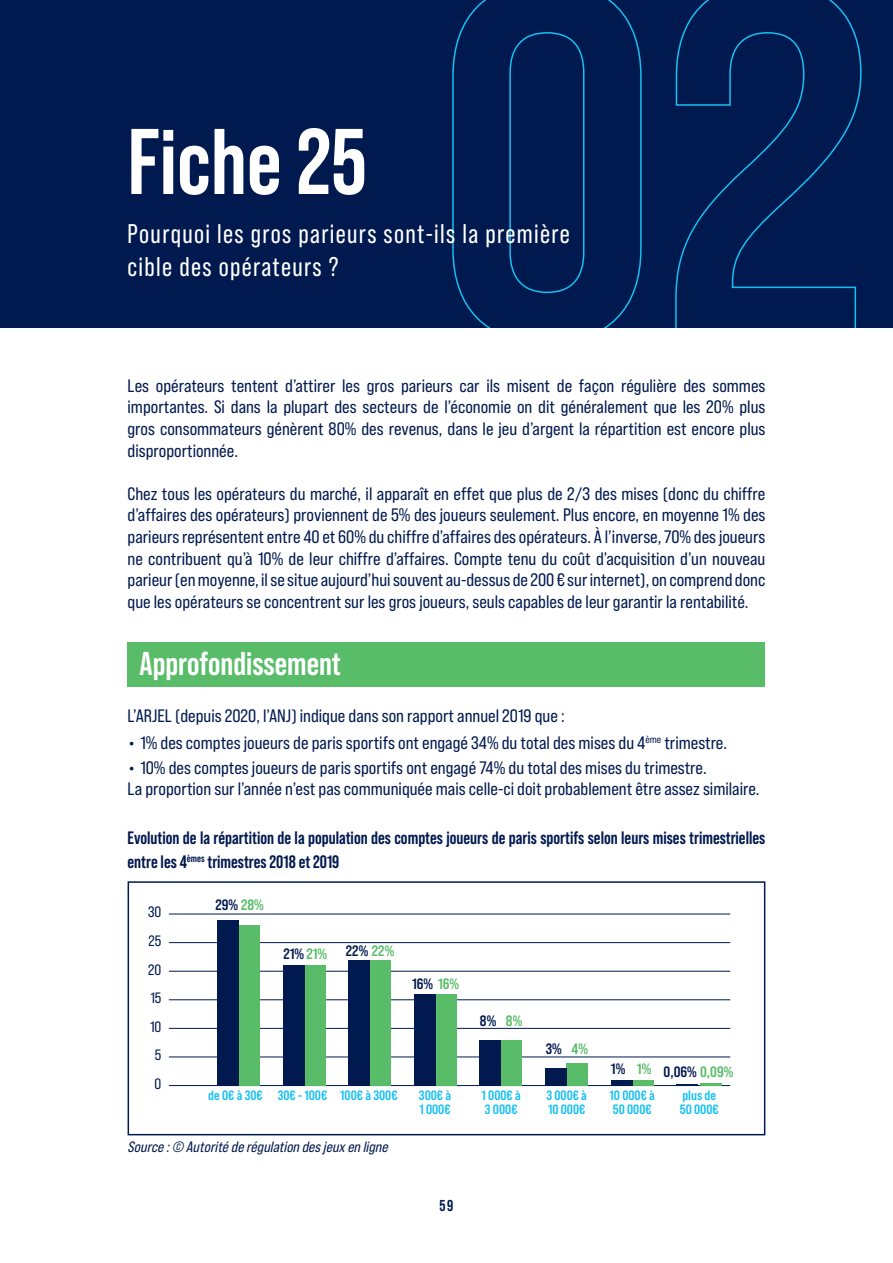
<style>
.page{position:relative;width:893px;height:1263px;background:#fff}
.page>*{position:absolute;margin:0;border:0;box-sizing:border-box;transform-origin:0 0}
.Titre_62_pt{font:700 93px "Bebas Neue Pro";color:#fff}
.Sous-titre_18_pt{font:700 33px "Bebas Neue Pro";color:#fff}
.Sous-titre_18_pt-2{font:27px/32.4px "Bebas Neue Pro";letter-spacing:.05em;color:#fff}
.Texte_courant_12_pt{font:18px/21.6px "Bebas Neue Pro Sm E Rg";color:#00194f;text-align:justify}
.Texte_courant_12_pt-2{font:700 18px/24px "Bebas Neue Pro";color:#00194f}
.t1{font:700 15.75px "Bebas Neue Pro";color:#00194f}
.t2{font:15px "Bebas Neue Pro Sm E Bd";color:#00194f}
.RENVOI{font:italic 15px "Bebas Neue Pro Sm E Rg";color:#00194f}
.t3{font:15px "Bebas Neue Pro Sm E Rg";color:#00194f}
.t4{font:13.5px/13.5px "Bebas Neue Pro Sm E Bd";color:#15c0f2}
.s1{font-family:"Bebas Neue Pro Exp Bd"}
.s2{color:#59bc68}
</style>
<div class="page">
<div style="left:0;top:0;width:893px;height:327px;background:#00194f"></div>
<svg style="left:452px;top:0;width:190px;height:327px"></svg>
<svg style="left:675px;top:0;width:187px;height:327px"></svg>
<div style="left:128px;top:642px;width:637px;height:45px;background:#59bc68"></div>
<hr style="left:169px;top:1085px;width:561px;height:1px;background:#00194f">
<hr style="left:169px;top:1056px;width:561px;height:1px;background:#00194f">
<hr style="left:169px;top:1028px;width:561px;height:1px;background:#00194f">
<hr style="left:169px;top:999px;width:561px;height:1px;background:#00194f">
<hr style="left:169px;top:971px;width:561px;height:1px;background:#00194f">
<hr style="left:169px;top:942px;width:561px;height:1px;background:#00194f">
<hr style="left:169px;top:913px;width:561px;height:1px;background:#00194f">
<hr style="left:700px;top:1083px;width:21px;height:2px;background:#59bc68">
<hr style="left:676px;top:1084px;width:22px;height:2px;background:#00194f">
<div style="left:632px;top:1080px;width:22px;height:5px;background:#59bc68"></div>
<div style="left:611px;top:1080px;width:21px;height:5px;background:#00194f"></div>
<div style="left:567px;top:1063px;width:21px;height:22px;background:#59bc68"></div>
<div style="left:545px;top:1068px;width:22px;height:17px;background:#00194f"></div>
<div style="left:501px;top:1040px;width:21px;height:45px;background:#59bc68"></div>
<div style="left:480px;top:1040px;width:21px;height:45px;background:#00194f"></div>
<div style="left:435px;top:994px;width:21px;height:91px;background:#59bc68"></div>
<div style="left:414px;top:994px;width:22px;height:91px;background:#00194f"></div>
<div style="left:369px;top:960px;width:22px;height:125px;background:#59bc68"></div>
<div style="left:349px;top:960px;width:21px;height:125px;background:#00194f"></div>
<div style="left:304px;top:965px;width:21px;height:120px;background:#59bc68"></div>
<div style="left:283px;top:965px;width:22px;height:120px;background:#00194f"></div>
<div style="left:238px;top:925px;width:22px;height:160px;background:#59bc68"></div>
<div style="left:218px;top:920px;width:21px;height:165px;background:#00194f"></div>
<div style="left:128px;top:881px;width:637px;height:254px;border:2px solid #00194f"></div>
<p class="Titre_62_pt" style="left:128px;top:109px;width:241px">Fiche 25</p>
<p class="Sous-titre_18_pt-2" style="left:128px;top:218px;width:444px">Pourquoi les gros parieurs sont-ils la première cible des opérateurs ?</p>
<p class="Texte_courant_12_pt" style="left:128px;top:374px;width:639px">Les opérateurs tentent d’attirer les gros parieurs car ils misent de façon régulière des sommes importantes. Si dans la plupart des secteurs de l’économie on dit généralement que les 20% plus gros consommateurs génèrent 80% des revenus, dans le jeu d’argent la répartition est encore plus disproportionnée.</p>
<p class="Texte_courant_12_pt" style="left:128px;top:482px;width:639px">Chez tous les opérateurs du marché, il apparaît en effet que plus de 2/3 des mises (donc du chiffre d’affaires des opérateurs) proviennent de 5% des joueurs seulement. Plus encore, en moyenne 1% des parieurs représentent entre 40 et 60% du chiffre d’affaires des opérateurs. À l’inverse, 70% des joueurs ne contribuent qu’à 10% de leur chiffre d’affaires. Compte tenu du coût d’acquisition d’un nouveau parieur (en moyenne, il se situe aujourd’hui souvent au-dessus de 200 € sur internet), on comprend donc que les opérateurs se concentrent sur les gros joueurs, seuls capables de leur garantir la rentabilité.</p>
<p class="Sous-titre_18_pt" style="left:140px;top:645px;width:203px">Approfondissement</p>
<p class="Texte_courant_12_pt" style="left:128px;top:705px;width:439px">L’ARJEL (depuis 2020, l’ANJ) indique dans son rapport annuel 2019 que :</p>
<p class="Texte_courant_12_pt" style="left:128px;top:732px;width:600px"><span class="s1">•</span> 1% des comptes joueurs de paris sportifs ont engagé 34% du total des mises du 4<sup>ème</sup> trimestre.</p>
<p class="Texte_courant_12_pt" style="left:128px;top:757px;width:580px"><span class="s1">•</span> 10% des comptes joueurs de paris sportifs ont engagé 74% du total des mises du trimestre.</p>
<p class="Texte_courant_12_pt" style="left:128px;top:777px;width:633px">La proportion sur l’année n’est pas communiquée mais celle-ci doit probablement être assez similaire.</p>
<p class="Texte_courant_12_pt-2" style="left:128px;top:825px;width:639px">Evolution de la répartition de la population des comptes joueurs de paris sportifs selon leurs mises trimestrielles entre les 4<sup>èmes</sup> trimestres 2018 et 2019</p>
<p class="t2" style="left:215px;top:896px;width:50px">29% <span class="s2">28%</span></p>
<p class="t3" style="left:148px;top:903px;width:15px">30</p>
<p class="t3" style="left:149px;top:932px;width:14px">25</p>
<p class="t3" style="left:148px;top:960px;width:15px">20</p>
<p class="t3" style="left:150px;top:989px;width:13px">15</p>
<p class="t3" style="left:150px;top:1018px;width:13px">10</p>
<p class="t3" style="left:155px;top:1046px;width:8px">5</p>
<p class="t3" style="left:155px;top:1075px;width:8px">0</p>
<p class="t2" style="left:283px;top:943px;width:112px">21%<span class="s2">21%</span> 22% <span class="s2">22%</span></p>
<p class="t2" style="left:412px;top:975px;width:49px">16% <span class="s2">16%</span></p>
<p class="t4" style="left:208px;top:1088px;width:191px">de 0€ à 30€ 30€ - 100€ 100€ à 300€</p>
<p class="t4" style="left:419px;top:1088px;width:34px">300€ à<br>1 000€</p>
<p class="RENVOI" style="left:128px;top:1138px;width:265px">Source:© Autoritéderégulationdesjeuxenligne</p>
<p class="t1" style="left:440px;top:1196px;width:15px">59</p>
<p class="t2" style="left:480px;top:1011px;width:44px">8% <span class="s2">8%</span></p>
<p class="t2" style="left:546px;top:1040px;width:44px">3% <span class="s2">4%</span></p>
<p class="t2" style="left:611px;top:1063px;width:124px">1% <sup>1%</sup> 0,06% <span class="s2">0,09%</span></p>
<p class="t4" style="left:482px;top:1088px;width:41px">1 000€ à<br>3 000€</p>
<p class="t4" style="left:546px;top:1088px;width:42px">3 000€ à<br>10 000€</p>
<p class="t4" style="left:610px;top:1088px;width:47px">10 000€ à<br>50 000€</p>
<p class="t4" style="left:680px;top:1088px;width:40px">plus de<br>50 000€</p>
</div>
